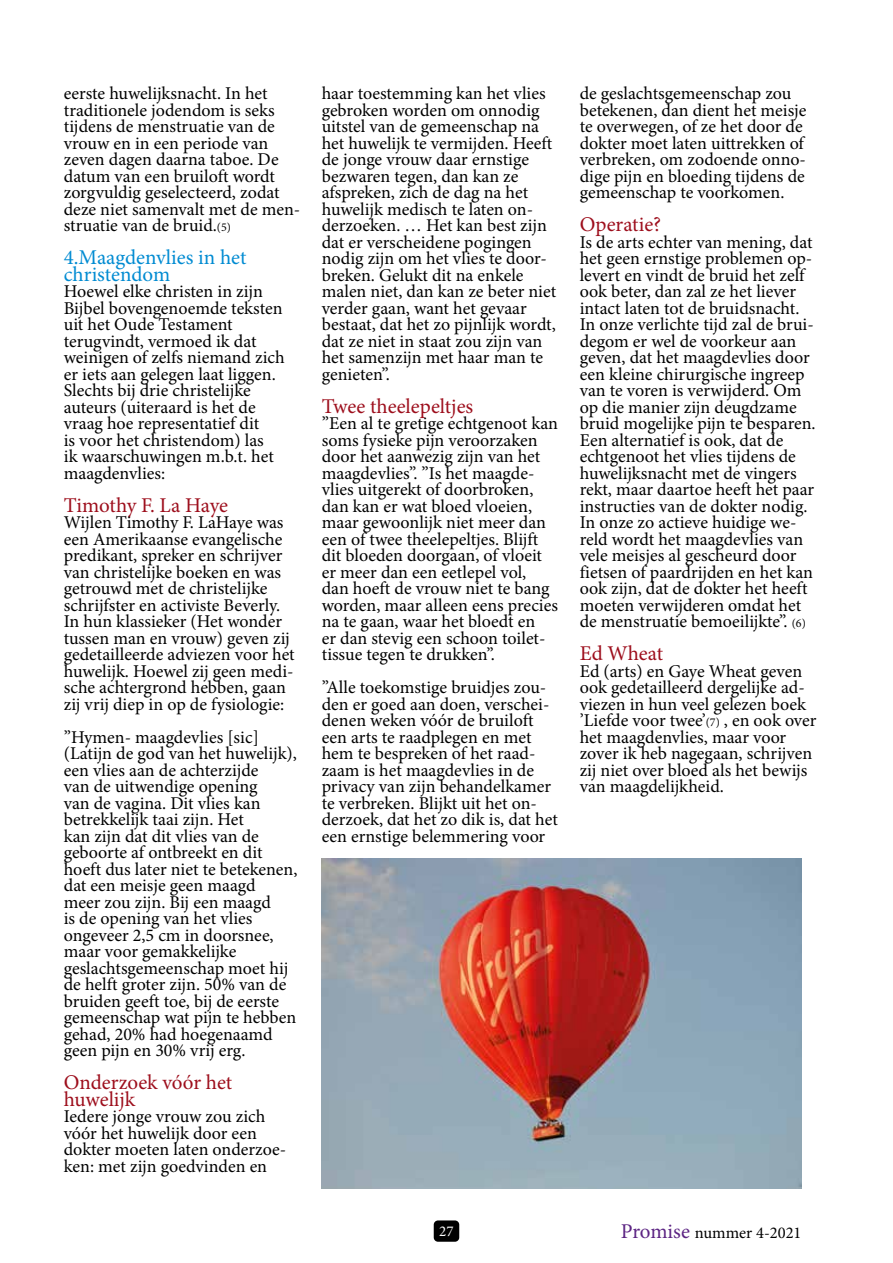
<style>
.page{position:relative;width:893px;height:1263px;background:#fff}
.page>*{position:absolute;margin:0;border:0;box-sizing:border-box;transform-origin:0 0}
.t1{font:21px/16.5px "Minion Pro";color:#9d0e1c}
.t2{font:21px/16.5px "Minion Pro";color:#008bd2}
.t3{font:18px/16.5px "Minion Pro";color:#000}
.t4{font:16.5px "Minion Pro";color:#000}
.t5{font:15px "Minion Pro";color:#fff}
.s1{font-size:12px}
.s2{font-size:21px;color:#5c2483}
</style>
<div class="page">
<div style="left:434px;top:1220px;width:25px;height:22px;background:#000;border-radius:4px"></div>
<img style="left:322px;top:858px;width:479px;height:330px">
<p class="t3" style="left:64px;top:85px;width:238px">eerste huwelijksnacht. In het traditionele jodendom is seks tijdens de menstruatie van de vrouw en in een periode van zeven dagen daarna taboe. De datum van een bruiloft wordt zorgvuldig geselecteerd, zodat deze niet samenvalt met de men&shy;struatie van de bruid.<span class="s1">(5)</span></p>
<p class="t2" style="left:64px;top:249px;width:184px">4.Maagdenvlies in het christendom</p>
<p class="t3" style="left:64px;top:283px;width:222px">Hoewel elke christen in zijn<br>Bijbel bovengenoemde teksten uit het Oude Testament terugvindt, vermoed ik dat weinigen of zelfs niemand zich er iets aan gelegen laat liggen.<br>Slechts bij drie christelijke auteurs (uiteraard is het de vraag hoe representatief dit<br>is voor het christendom) las<br>ik waarschuwingen m.b.t. het maagdenvlies:</p>
<p class="t1" style="left:64px;top:497px;width:166px">Timothy F. La Haye</p>
<p class="t3" style="left:64px;top:514px;width:233px">Wijlen Timothy F. LaHaye was een Amerikaanse evangelische predikant, spreker en schrijver van christelijke boeken en was getrouwd met de christelijke schrijfster en activiste Beverly.<br>In hun klassieker (Het wonder tussen man en vrouw) geven zij gedetailleerde adviezen voor het huwelijk. Hoewel zij geen medi&shy;sche achtergrond hebben, gaan zij vrij diep in op de fysiologie:</p>
<p class="t3" style="left:64px;top:729px;width:235px">”Hymen- maagdevlies [sic] (Latijn de god van het huwelijk), een vlies aan de achterzijde<br>van de uitwendige opening<br>van de vagina. Dit vlies kan betrekkelijk taai zijn. Het<br>kan zijn dat dit vlies van de geboorte af ontbreekt en dit hoeft dus later niet te betekenen, dat een meisje geen maagd<br>meer zou zijn. Bij een maagd<br>is de opening van het vlies ongeveer 2,5 cm in doorsnee, maar voor gemakkelijke geslachtsgemeenschap moet hij de helft groter zijn. 50% van de bruiden geeft toe, bij de eerste gemeenschap wat pijn te hebben gehad, 20% had hoegenaamd geen pijn en 30% vrij erg.</p>
<p class="t1" style="left:64px;top:1074px;width:170px">Onderzoek vóór het huwelijk</p>
<p class="t3" style="left:64px;top:1108px;width:224px">Iedere jonge vrouw zou zich vóór het huwelijk door een dokter moeten laten onderzoe&shy;ken: met zijn goedvinden en</p>
<p class="t3" style="left:322px;top:85px;width:236px">haar toestemming kan het vlies gebroken worden om onnodig uitstel van de gemeenschap na het huwelijk te vermijden. Heeft de jonge vrouw daar ernstige bezwaren tegen, dan kan ze afspreken, zich de dag na het huwelijk medisch te laten on&shy;derzoeken. … Het kan best zijn dat er verscheidene pogingen nodig zijn om het vlies te door&shy;breken. Gelukt dit na enkele malen niet, dan kan ze beter niet verder gaan, want het gevaar bestaat, dat het zo pijnlijk wordt, dat ze niet in staat zou zijn van het samenzijn met haar man te genieten”.</p>
<p class="t1" style="left:322px;top:398px;width:153px">Twee theelepeltjes</p>
<p class="t3" style="left:322px;top:415px;width:238px">”Een al te gretige echtgenoot kan soms fysieke pijn veroorzaken door het aanwezig zijn van het maagdevlies”. ”Is het maagde&shy;vlies uitgerekt of doorbroken, dan kan er wat bloed vloeien, maar gewoonlijk niet meer dan een of twee theelepeltjes. Blijft dit bloeden doorgaan, of vloeit er meer dan een eetlepel vol,<br>dan hoeft de vrouw niet te bang worden, maar alleen eens precies na te gaan, waar het bloedt en<br>er dan stevig een schoon toilet&shy;tissue tegen te drukken”.</p>
<p class="t3" style="left:322px;top:679px;width:238px">”Alle toekomstige bruidjes zou&shy;den er goed aan doen, verschei&shy;denen weken vóór de bruiloft een arts te raadplegen en met hem te bespreken of het raad&shy;zaam is het maagdevlies in de privacy van zijn behandelkamer te verbreken. Blijkt uit het on&shy;derzoek, dat het zo dik is, dat het een ernstige belemmering voor</p>
<p class="t3" style="left:580px;top:85px;width:228px">de geslachtsgemeenschap zou betekenen, dan dient het meisje te overwegen, of ze het door de dokter moet laten uittrekken of verbreken, om zodoende onno&shy;dige pijn en bloeding tijdens de gemeenschap te voorkomen.</p>
<p class="t1" style="left:580px;top:216px;width:83px">Operatie?</p>
<p class="t3" style="left:580px;top:234px;width:237px">Is de arts echter van mening, dat het geen ernstige problemen op&shy;levert en vindt de bruid het zelf ook beter, dan zal ze het liever intact laten tot de bruidsnacht.<br>In onze verlichte tijd zal de brui&shy;degom er wel de voorkeur aan geven, dat het maagdevlies door een kleine chirurgische ingreep van te voren is verwijderd. Om op die manier zijn deugdzame bruid mogelijke pijn te besparen.<br>Een alternatief is ook, dat de echtgenoot het vlies tijdens de huwelijksnacht met de vingers rekt, maar daartoe heeft het paar instructies van de dokter nodig.<br>In onze zo actieve huidige we&shy;reld wordt het maagdevlies van vele meisjes al gescheurd door fietsen of paardrijden en het kan ook zijn, dat de dokter het heeft moeten verwijderen omdat het de menstruatie bemoeilijkte”. <span class="s1">(6)</span></p>
<p class="t1" style="left:580px;top:645px;width:85px">Ed Wheat</p>
<p class="t3" style="left:580px;top:663px;width:238px">Ed (arts) en Gaye Wheat geven ook gedetailleerd dergelijke ad&shy;viezen in hun veel gelezen boek ’Liefde voor twee’<span class="s1">(7)</span> , en ook over het maagdenvlies, maar voor zover ik heb nagegaan, schrijven zij niet over bloed als het bewijs van maagdelijkheid.</p>
<p class="t5" style="left:439px;top:1221px;width:16px">27</p>
<p class="t4" style="left:621px;top:1221px;width:182px"><span class="s2">Promise</span> nummer 4-2021</p>
</div>
